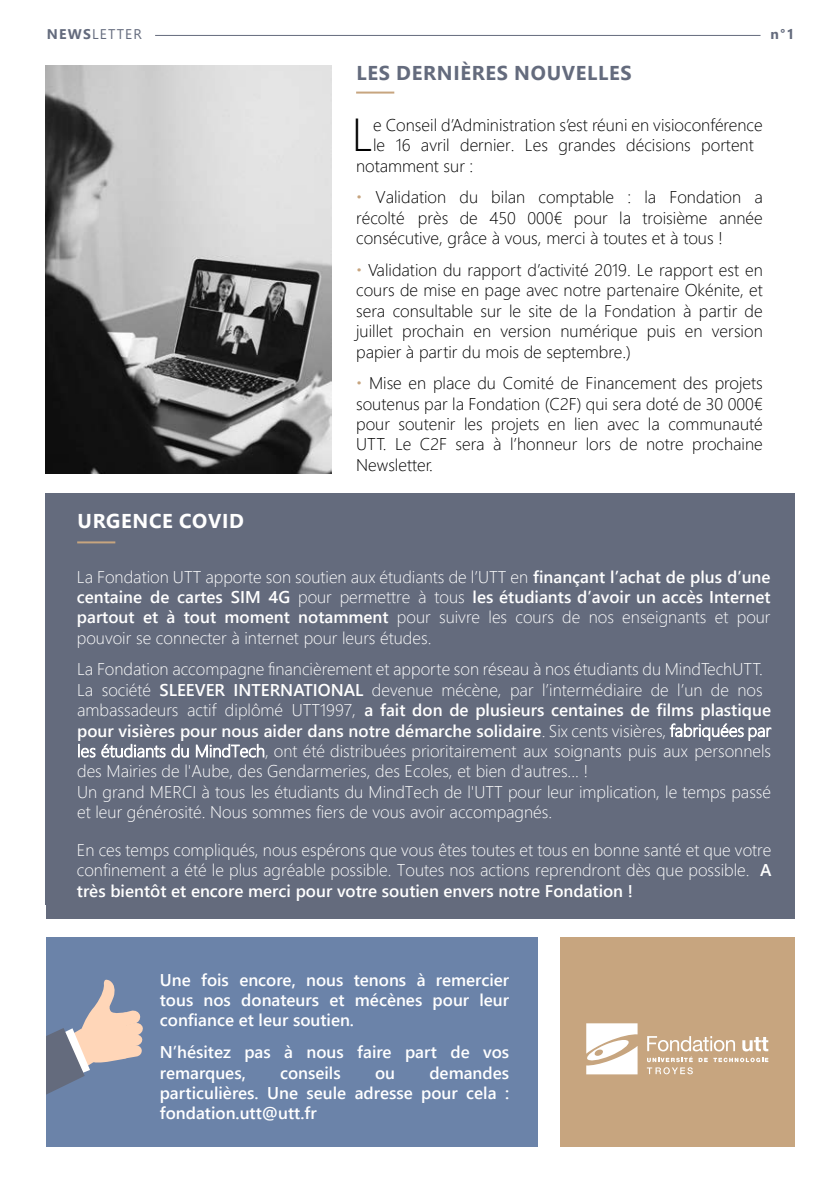
<style>
.page{position:relative;width:840px;height:1191px;background:#fff}
.page>*{position:absolute;margin:0;border:0;box-sizing:border-box;transform-origin:0 0}
.t1{font:300 46.2px "Segoe UI";color:#000}
.t2{font:700 20px "Segoe UI";letter-spacing:.035em;color:#646b7d}
.t3{font:700 20px "Segoe UI";letter-spacing:.035em;color:#fff}
.t4{font:300 17px/20.4px "Segoe UI";color:#fff;text-align:justify}
.t5{font:300 17px/20.4px "Segoe UI";color:#000;text-align:justify}
.t6{font:600 17px/20.4px "Segoe UI";color:#fff;text-align:justify}
.t7{font:14px "Segoe UI";letter-spacing:.08em;color:#646b7d}
.t8{font:700 14px "Segoe UI";color:#646b7d}
.s1{font-weight:700}
.s2{font-weight:600}
</style>
<div class="page">
<hr style="left:155px;top:35px;width:605px;height:1px;background:#646b7d">
<img style="left:45px;top:65px;width:286px;height:408px">
<div style="left:45px;top:493px;width:749px;height:425px;background:#646b7d"></div>
<div style="left:45px;top:937px;width:492px;height:210px;background:#6b83a9"></div>
<div style="left:559px;top:937px;width:235px;height:210px;background:#c7a57f"></div>
<hr style="left:356px;top:92px;width:38px;height:2px;background:#c7a57f">
<svg style="left:586px;top:1023px;width:51px;height:51px"></svg>
<svg style="left:647px;top:1036px;width:121px;height:38px"></svg>
<svg style="left:45px;top:979px;width:98px;height:138px"></svg>
<hr style="left:77px;top:541px;width:38px;height:2px;background:#c7a57f">
<p class="t7" style="left:47px;top:20px;width:96px"><span class="s1">NEWS</span>LETTER</p>
<p class="t8" style="left:770px;top:20px;width:26px">n°1</p>
<p class="t2" style="left:356px;top:54px;width:276px">LES DERNIÈRES NOUVELLES</p>
<h1 class="t1" style="left:352px;top:91px;width:23px">L</h1>
<p class="t5" style="left:373px;top:113px;width:391px">e Conseil d’Administration s’est réuni en visioconférence</p>
<p class="t5" style="left:373px;top:133px;width:382px">le 16 avril dernier. Les grandes décisions portent</p>
<p class="t5" style="left:356px;top:154px;width:119px">notamment sur :</p>
<p class="t5" style="left:356px;top:185px;width:408px;text-indent:19px">Validation du bilan comptable : la Fondation a récolté près de 450 000€ pour la troisième année consécutive, grâce à vous, merci à toutes et à tous !</p>
<p class="t5" style="left:356px;top:258px;width:408px;text-indent:12px">Validation du rapport d’activité 2019. Le rapport est en cours de mise en page avec notre partenaire Okénite, et sera consultable sur le site de la Fondation à partir de juillet prochain en version numérique puis en version papier à partir du mois de septembre.)</p>
<p class="t5" style="left:356px;top:371px;width:408px;text-indent:13px">Mise en place du Comité de Financement des projets soutenus par la Fondation (C2F) qui sera doté de 30 000€ pour soutenir les projets en lien avec la communauté UTT. Le C2F sera à l’honneur lors de notre prochaine Newsletter.</p>
<p class="t3" style="left:77px;top:502px;width:168px">URGENCE COVID</p>
<p class="t4" style="left:77px;top:564px;width:694px">La Fondation UTT apporte son soutien aux étudiants de l’UTT en <span class="s2">finançant l’achat de plus d’une centaine de cartes SIM 4G</span> pour permettre à tous <span class="s2">les étudiants d’avoir un accès Internet partout et à tout moment notamment</span> pour suivre les cours de nos enseignants et pour pouvoir se connecter à internet pour leurs études.</p>
<p class="t4" style="left:77px;top:657px;width:695px;text-align:left">La Fondation accompagne financièrement et apporte son réseau à nos étudiants du MindTechUTT.<br>La société <span class="s2">SLEEVER INTERNATIONAL</span> devenue mécène, par l’intermédiaire de l’un de nos ambassadeurs actif diplômé UTT1997, <span class="s2">a fait don de plusieurs centaines de films plastique pour visières pour nous aider dans notre démarche solidaire</span>. Six cents visières, fabriquées par les étudiants du MindTech, ont été distribuées prioritairement aux soignants puis aux personnels des Mairies de l'Aube, des Gendarmeries, des Ecoles, et bien d'autres... !<br>Un grand MERCI à tous les étudiants du MindTech de l'UTT pour leur implication, le temps passé et leur générosité. Nous sommes fiers de vous avoir accompagnés.</p>
<p class="t4" style="left:77px;top:838px;width:695px">En ces temps compliqués, nous espérons que vous êtes toutes et tous en bonne santé et que votre confinement a été le plus agréable possible. Toutes nos actions reprendront dès que possible. <span class="s2">A très bientôt et encore merci pour votre soutien envers notre Fondation !</span></p>
<p class="t6" style="left:160px;top:968px;width:350px">Une fois encore, nous tenons à remercier tous nos donateurs et mécènes pour leur confiance et leur soutien.</p>
<p class="t6" style="left:160px;top:1040px;width:350px">N’hésitez pas à nous faire part de vos remarques,</p>
<p class="t6" style="left:160px;top:1061px;width:350px;text-indent:269px">demandes particulières. Une seule adresse pour cela : fondation.utt@utt.fr</p>
<p class="t6" style="left:280px;top:1061px;width:62px">conseils</p>
<p class="t6" style="left:375px;top:1061px;width:22px">ou</p>
</div>
